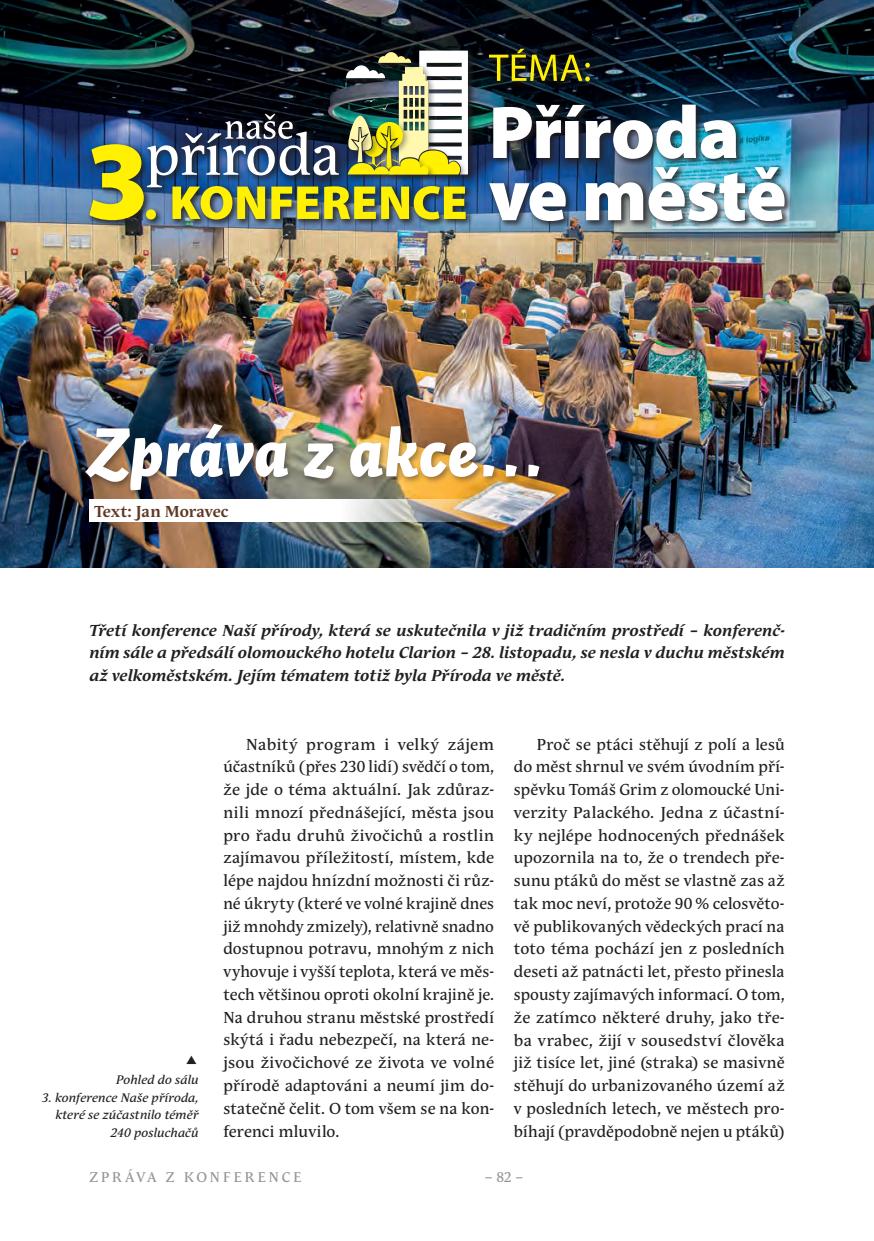
<style>
.page{position:relative;width:874px;height:1241px;background:#fff}
.page>*{position:absolute;margin:0;border:0;box-sizing:border-box;transform-origin:0 0}
.nadpis_2{font:68.25px "Auto 2 Black Italic LF";letter-spacing:-.005em;color:#fff}
.text{font:15.75px/22.8px "Andulka Text Pro";letter-spacing:.01em;color:#231f20;text-align:justify}
.text_rozhovor{font:italic 700 15.75px/22.8px "Andulka Text Pro";letter-spacing:.01em;color:#231f20;text-align:justify}
.autor_článku{font:700 15.75px "Andulka Text Pro";color:#5f3725}
.téma{font:14px "Andulka Text Pro";letter-spacing:.21em;color:#939598}
.popiska{font:italic 12.25px/17.5px "Andulka Text Pro";letter-spacing:.01em;color:#231f20;text-align:right}
</style>
<div class="page">
<img style="left:0;top:0;width:873px;height:567px">
<div style="left:83px;top:421px;width:463px;height:76px;background:#231f20;opacity:.45"></div>
<svg style="left:89px;top:499px;width:424px;height:23px"></svg>
<div style="left:86px;top:46px;width:706px;height:182px;background:#231f20;opacity:.45"></div>
<div style="left:485px;top:46px;width:112px;height:43px;background:#231f20;opacity:.45"></div>
<svg style="left:488px;top:49px;width:101px;height:32px;background:#4e4f16"></svg>
<div style="left:486px;top:102px;width:306px;height:127px;background:#231f20;opacity:.45"></div>
<div style="left:486px;top:164px;width:306px;height:65px;background:#231f20;opacity:.45"></div>
<img style="left:489px;top:167px;width:295px;height:54px">
<div style="left:490px;top:102px;width:254px;height:64px;background:#231f20;opacity:.45"></div>
<img style="left:493px;top:105px;width:243px;height:54px">
<div style="left:86px;top:48px;width:389px;height:180px;background:#231f20;opacity:.45"></div>
<div style="left:416px;top:48px;width:59px;height:134px;background:#231f20;opacity:.45"></div>
<div style="left:169px;top:183px;width:304px;height:44px;background:#231f20;opacity:.45"></div>
<div style="left:86px;top:141px;width:78px;height:87px;background:#231f20;opacity:.45"></div>
<div style="left:375px;top:49px;width:43px;height:21px;background:#231f20;opacity:.45"></div>
<img style="left:89px;top:51px;width:378px;height:169px">
<p class="nadpis_2" style="left:86px;top:407px;width:459px">Zpráva z akce…</p>
<p class="autor_článku" style="left:94px;top:501px;width:135px">Text: Jan Moravec</p>
<p class="text_rozhovor" style="left:89px;top:618px;width:696px">Třetí konference Naší přírody, která se uskutečnila v již tradičním prostředí – konferenč&shy;ním sále a předsálí olomouckého hotelu Clarion – 28. listopadu, se nesla v duchu městském až velkoměstském. Jejím tématem totiž byla Příroda ve městě.</p>
<p class="text" style="left:223px;top:732px;width:272px;text-indent:23px">Nabitý program i velký zájem účastníků (přes 230 lidí) svědčí o tom, že jde o téma aktuální. Jak zdůraz&shy;nili mnozí přednášející, města jsou pro řadu druhů živočichů a rostlin zajímavou příležitostí, místem, kde lépe najdou hnízdní možnosti či růz&shy;né úkryty (které ve volné krajině dnes již mnohdy zmizely), relativně snadno dostupnou potravu, mnohým z nich vyhovuje i vyšší teplota, která ve měs&shy;tech většinou oproti okolní krajině je.<br>Na druhou stranu městské prostředí skýtá i řadu nebezpečí, na která ne&shy;jsou živočichové ze života ve volné přírodě adaptováni a neumí jim do&shy;statečně čelit. O tom všem se na kon&shy;ferenci mluvilo.</p>
<p class="text" style="left:513px;top:732px;width:272px;text-indent:23px">Proč se ptáci stěhují z polí a lesů do měst shrnul ve svém úvodním pří&shy;spěvku Tomáš Grim z olomoucké Uni&shy;verzity Palackého. Jedna z účastní&shy;ky nejlépe hodnocených přednášek upozornila na to, že o trendech pře&shy;sunu ptáků do měst se vlastně zas až tak moc neví, protože 90 % celosvěto&shy;vě publikovaných vědeckých prací na toto téma pochází jen z posledních deseti až patnácti let, přesto přinesla spousty zajímavých informací. O tom, že zatímco některé druhy, jako tře&shy;ba vrabec, žijí v sousedství člověka již tisíce let, jiné (straka) se masivně stěhují do urbanizovaného území až v posledních letech, ve městech pro&shy;bíhají (pravděpodobně nejen u ptáků)</p>
<p class="popiska" style="left:116px;top:1071px;width:84px">Pohled do sálu</p>
<p class="popiska" style="left:42px;top:1088px;width:158px">3. konference Naše příroda, které se zúčastnilo téměř<br>240 posluchačů</p>
<p class="téma" style="left:89px;top:1168px;width:213px">ZPRÁVA Z KONFERENCE</p>
<p class="téma" style="left:484px;top:1168px;width:40px">– 82 –</p>
</div>
